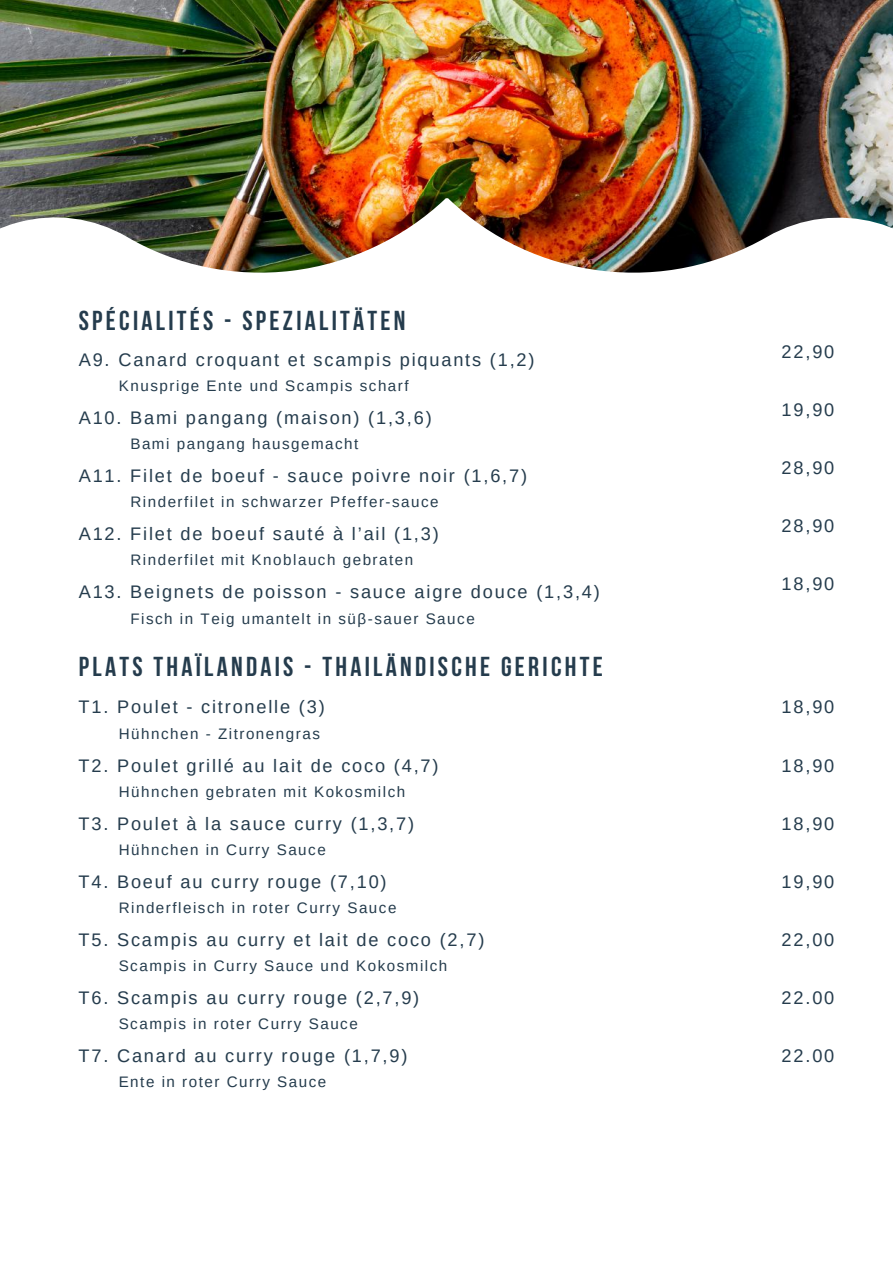
<style>
.page{position:relative;width:893px;height:1264px;background:#fff}
.page>*{position:absolute;margin:0;border:0;box-sizing:border-box;transform-origin:0 0}
.t1{font:700 27.3px "Bebas Neue";letter-spacing:.12em;color:#253c4d}
.t2{font:18.15px "Arimo";letter-spacing:.1em;color:#253c4d}
.t3{font:15.15px "Arimo";letter-spacing:.1em;color:#253c4d}
</style>
<div class="page">
<img style="left:0;top:0;width:892px;height:198px">
<img style="left:0;top:198px;width:892px;height:75px">
<h1 class="t1" style="left:79px;top:310px;width:328px">SPÉCIALITÉS - SPEZIALITÄTEN</h1>
<p class="t2" style="left:79px;top:349px;width:457px">A9. Canard croquant et scampis piquants (1,2)</p>
<p class="t3" style="left:119px;top:377px;width:291px">Knusprige Ente und Scampis scharf</p>
<p class="t2" style="left:79px;top:407px;width:354px">A10. Bami pangang (maison) (1,3,6)</p>
<p class="t3" style="left:130px;top:435px;width:229px">Bami pangang hausgemacht</p>
<p class="t2" style="left:79px;top:465px;width:450px">A11. Filet de boeuf - sauce poivre noir (1,6,7)</p>
<p class="t3" style="left:130px;top:493px;width:310px">Rinderfilet in schwarzer Pfeffer-sauce</p>
<p class="t2" style="left:79px;top:523px;width:361px">A12. Filet de boeuf sauté à l’ail (1,3)</p>
<p class="t3" style="left:130px;top:551px;width:284px">Rinderfilet mit Knoblauch gebraten</p>
<p class="t2" style="left:79px;top:581px;width:522px">A13. Beignets de poisson - sauce aigre douce (1,3,4)</p>
<p class="t3" style="left:130px;top:609px;width:346px">Fisch in Teig umantelt in süβ-sauer Sauce</p>
<h1 class="t1" style="left:79px;top:655px;width:525px">PLATS THAÏLANDAIS - THAILÄNDISCHE GERICHTE</h1>
<p class="t2" style="left:78px;top:697px;width:248px">T1. Poulet - citronelle (3)</p>
<p class="t3" style="left:119px;top:725px;width:203px">Hühnchen - Zitronengras</p>
<p class="t2" style="left:78px;top:755px;width:361px">T2. Poulet grillé au lait de coco (4,7)</p>
<p class="t3" style="left:119px;top:783px;width:288px">Hühnchen gebraten mit Kokosmilch</p>
<p class="t2" style="left:78px;top:813px;width:337px">T3. Poulet à la sauce curry (1,3,7)</p>
<p class="t3" style="left:119px;top:841px;width:209px">Hühnchen in Curry Sauce</p>
<p class="t2" style="left:78px;top:871px;width:309px">T4. Boeuf au curry rouge (7,10)</p>
<p class="t3" style="left:119px;top:899px;width:279px">Rinderfleisch in roter Curry Sauce</p>
<p class="t2" style="left:78px;top:929px;width:407px">T5. Scampis au curry et lait de coco (2,7)</p>
<p class="t3" style="left:119px;top:957px;width:330px">Scampis in Curry Sauce und Kokosmilch</p>
<p class="t2" style="left:78px;top:987px;width:342px">T6. Scampis au curry rouge (2,7,9)</p>
<p class="t3" style="left:119px;top:1015px;width:240px">Scampis in roter Curry Sauce</p>
<p class="t2" style="left:78px;top:1045px;width:330px">T7. Canard au curry rouge (1,7,9)</p>
<p class="t3" style="left:119px;top:1073px;width:209px">Ente in roter Curry Sauce</p>
<p class="t2" style="left:781px;top:341px;width:54px">22,90</p>
<p class="t2" style="left:781px;top:399px;width:54px">19,90</p>
<p class="t2" style="left:781px;top:457px;width:54px">28,90</p>
<p class="t2" style="left:781px;top:515px;width:54px">28,90</p>
<p class="t2" style="left:781px;top:573px;width:54px">18,90</p>
<p class="t2" style="left:781px;top:697px;width:54px">18,90</p>
<p class="t2" style="left:781px;top:755px;width:54px">18,90</p>
<p class="t2" style="left:781px;top:813px;width:54px">18,90</p>
<p class="t2" style="left:781px;top:871px;width:54px">19,90</p>
<p class="t2" style="left:781px;top:929px;width:54px">22,00</p>
<p class="t2" style="left:781px;top:987px;width:54px">22.00</p>
<p class="t2" style="left:781px;top:1045px;width:54px">22.00</p>
</div>
